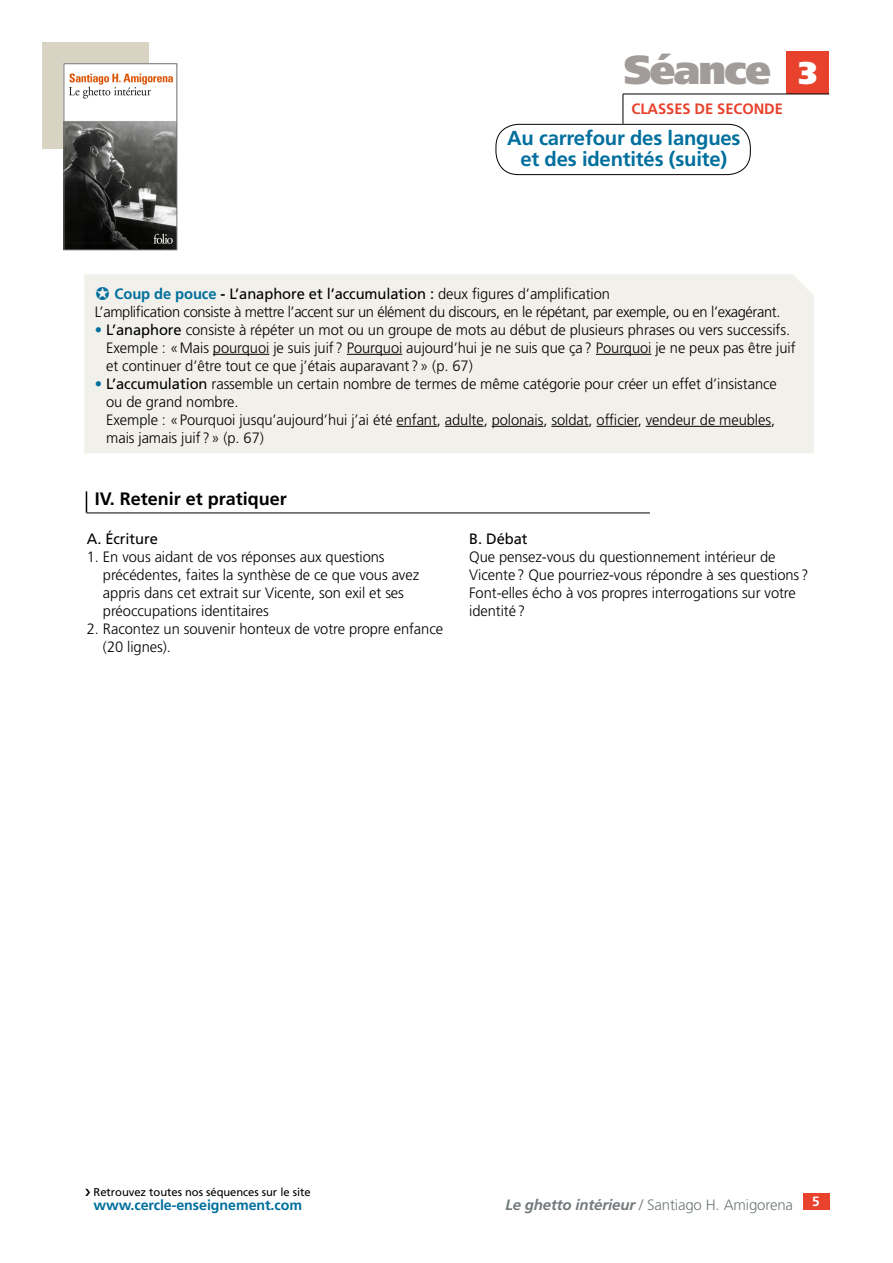
<style>
.page{position:relative;width:893px;height:1263px;background:#fff}
.page>*{position:absolute;margin:0;border:0;box-sizing:border-box;transform-origin:0 0}
.t1{font:900 40.5px "Frutiger LT Std";letter-spacing:-.04em;color:#a19c9a}
.t2{font:900 31.5px "Frutiger LT Std";color:#fff}
.Titre_fiche{font:700 20.25px/21px "Frutiger LT Std";letter-spacing:-.01em;color:#006f9e;text-align:center}
.Titre_corpus{font:700 18px "Frutiger LT Std";color:#000}
.Boite_texte{font:300 15px/18px "Frutiger LT Std";letter-spacing:-.005em;color:#000}
.corpus{font:300 15px/18px "Frutiger LT Std";letter-spacing:-.005em;color:#000}
.Boite_texte-2{font:300 15px "Frutiger LT Std";letter-spacing:-.025em;color:#000}
.Boite_texte-3{font:15px "Frutiger LT Std";letter-spacing:-.005em;color:#000}
.t3{font:300 15px "Frutiger LT Std";letter-spacing:-.01em;color:#727a7c}
.corpus-2{font:15px "Frutiger LT Std";letter-spacing:-.005em;color:#000}
.corpus-3{font:700 15px "Frutiger LT Std";letter-spacing:-.005em;color:#e8412c}
.t4{font:700 14.25px "Frutiger LT Std";letter-spacing:-.005em;color:#006f9e}
.t5{font:700 13.5px "Frutiger LT Std";color:#fff}
.t6{font:11.25px "Frutiger LT Std";letter-spacing:-.005em;color:#000}
.s1{font-weight:700;color:#006f9e}
.s2{font-weight:700}
.s3{font-weight:300}
.s4{color:#006f9e}
.s5{font-weight:400}
.s6{font-weight:700;font-style:italic}
</style>
<div class="page">
<div style="left:43px;top:43px;width:106px;height:106px;background:#d9d3c3"></div>
<div style="left:803px;top:1193px;width:26px;height:17px;background:#e8412c"></div>
<img style="left:66px;top:66px;width:109px;height:182px">
<div style="left:64px;top:64px;width:113px;height:186px;border:1px solid #706f6f"></div>
<div style="left:496px;top:124px;width:255px;height:51px;border:1px solid #000;border-radius:22px"></div>
<div style="left:787px;top:51px;width:42px;height:43px;background:#e8412c"></div>
<hr style="left:623px;top:94px;width:1px;height:30px;background:#000">
<hr style="left:623px;top:94px;width:206px;height:1px;background:#000">
<div style="left:84px;top:274px;width:730px;height:179px;background:#f2f0ea"></div>
<hr style="left:213px;top:354px;width:56px;height:1px;background:#000">
<hr style="left:347px;top:354px;width:55px;height:1px;background:#000">
<hr style="left:596px;top:354px;width:55px;height:1px;background:#000">
<hr style="left:396px;top:426px;width:41px;height:1px;background:#000">
<hr style="left:445px;top:426px;width:39px;height:1px;background:#000">
<hr style="left:492px;top:426px;width:51px;height:1px;background:#000">
<hr style="left:551px;top:426px;width:38px;height:1px;background:#000">
<hr style="left:597px;top:426px;width:41px;height:1px;background:#000">
<hr style="left:646px;top:426px;width:125px;height:1px;background:#000">
<hr style="left:86px;top:513px;width:564px;height:1px;background:#000">
<svg style="left:86px;top:491px;width:1px;height:22px"></svg>
<svg style="left:96px;top:287px;width:13px;height:13px"></svg>
<p class="t1" style="left:624px;top:45px;width:149px">Séance</p>
<p class="t2" style="left:799px;top:53px;width:20px">3</p>
<p class="corpus-3" style="left:631px;top:100px;width:153px">CLASSES DE SECONDE</p>
<p class="Titre_fiche" style="left:507px;top:128px;width:235px">Au carrefour des langues et des identités (suite)</p>
<p class="Boite_texte-3" style="left:115px;top:285px;width:497px"><span class="s1">Coup de pouce</span> <span class="s2">-</span> L’anaphore et l’accumulation : <span class="s3">deux figures d’amplification</span></p>
<p class="Boite_texte-2" style="left:95px;top:303px;width:687px">L’amplification consiste à mettre l’accent sur un élément du discours, en le répétant, par exemple, ou en l’exagérant.</p>
<p class="Boite_texte" style="left:106px;top:321px;width:691px;text-indent:-11px"><span class="s4">•</span> <span class="s5">L’anaphore</span> consiste à répéter un mot ou un groupe de mots au début de plusieurs phrases ou vers successifs.<br>Exemple : «Mais pourquoi je suis juif? Pourquoi aujourd’hui je ne suis que ça? Pourquoi je ne peux pas être juif et continuer d’être tout ce que j’étais auparavant?» (p. 67)</p>
<p class="Boite_texte" style="left:106px;top:375px;width:672px;text-indent:-11px"><span class="s4">•</span> <span class="s5">L’accumulation</span> rassemble un certain nombre de termes de même catégorie pour créer un effet d’insistance ou de grand nombre.<br>Exemple : «Pourquoi jusqu’aujourd’hui j’ai été enfant, adulte, polonais, soldat, officier, vendeur de meubles, mais jamais juif?» (p. 67)</p>
<p class="Titre_corpus" style="left:95px;top:488px;width:193px">IV. Retenir et pratiquer</p>
<p class="corpus-2" style="left:87px;top:530px;width:73px">A. Écriture</p>
<p class="corpus" style="left:103px;top:548px;width:318px;text-indent:-16px">1. En vous aidant de vos réponses aux questions précédentes, faites la synthèse de ce que vous avez appris dans cet extrait sur Vicente, son exil et ses préoccupations identitaires</p>
<p class="corpus" style="left:103px;top:620px;width:342px;text-indent:-16px">2. Racontez un souvenir honteux de votre propre enfance (20 lignes).</p>
<p class="corpus-2" style="left:469px;top:530px;width:60px">B. Débat</p>
<p class="corpus" style="left:469px;top:548px;width:341px">Que pensez-vous du questionnement intérieur de Vicente? Que pourriez-vous répondre à ses questions?<br>Font-elles écho à vos propres interrogations sur votre identité?</p>
<p class="t6" style="left:94px;top:1186px;width:219px">Retrouvez toutes nos séquences sur le site</p>
<p class="t4" style="left:94px;top:1197px;width:210px">www.cercle-enseignement.com</p>
<p class="t5" style="left:812px;top:1194px;width:9px">5</p>
<p class="t3" style="left:505px;top:1197px;width:289px"><span class="s6">Le ghetto intérieur</span> / Santiago H. Amigorena</p>
</div>
